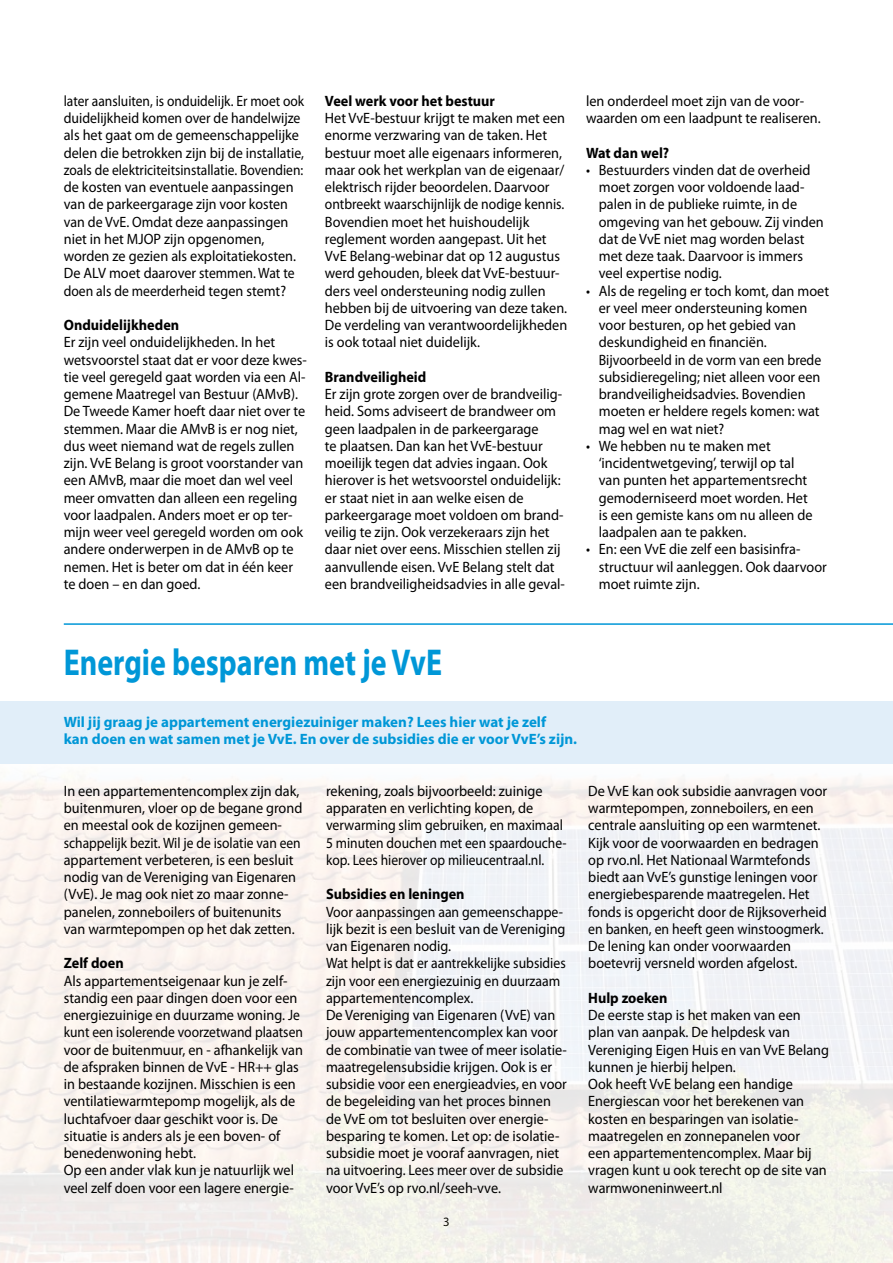
<style>
.page{position:relative;width:893px;height:1263px;background:#fff}
.page>*{position:absolute;margin:0;border:0;box-sizing:border-box;transform-origin:0 0}
.t1{font:700 37.5px "Myriad Pro";color:#0097d7;scale:.8 1}
.t2{font:15px/17.2px "Myriad Pro";color:#000;scale:.95 1}
.t3{font:15px/17.2px "Myriad Pro";color:#000;scale:.92 1}
.t4{font:15px/17.2px "Myriad Pro";color:#000;scale:.9 1}
.t5{font:700 15px/17.2px "Myriad Pro";color:#0097d7}
.t6{font:700 15px "Myriad Pro";color:#000;scale:.95 1}
.t7{font:12.75px "Myriad Pro";color:#000}
</style>
<div class="page">
<hr style="left:64px;top:623px;width:829px;height:2px;background:#0097d7">
<div style="left:0;top:701px;width:893px;height:62px;background:#e1eef9"></div>
<p class="t4" style="left:64px;top:92px;width:269px">later aansluiten, is onduidelijk. Er moet ook duidelijkheid komen over de handelwijze als het gaat om de gemeenschappelijke delen die betrokken zijn bij de installatie, zoals de elektriciteitsinstallatie. Bovendien: de kosten van eventuele aanpassingen van de parkeergarage zijn voor kosten van de VvE. Omdat deze aanpassingen niet in het MJOP zijn opgenomen, worden ze gezien als exploitatiekosten.<br>De ALV moet daarover stemmen. Wat te doen als de meerderheid tegen stemt?</p>
<p class="t6" style="left:64px;top:315px;width:123px">Onduidelijkheden</p>
<p class="t2" style="left:64px;top:333px;width:257px">Er zijn veel onduidelijkheden. In het wetsvoorstel staat dat er voor deze kwes&shy;tie veel geregeld gaat worden via een Al&shy;gemene Maatregel van Bestuur (AMvB).<br>De Tweede Kamer hoeft daar niet over te stemmen. Maar die AMvB is er nog niet, dus weet niemand wat de regels zullen zijn. VvE Belang is groot voorstander van een AMvB, maar die moet dan wel veel meer omvatten dan alleen een regeling voor laadpalen. Anders moet er op ter&shy;mijn weer veel geregeld worden om ook andere onderwerpen in de AMvB op te nemen. Het is beter om dat in één keer te doen – en dan goed.</p>
<p class="t6" style="left:325px;top:91px;width:180px">Veel werk voor het bestuur</p>
<p class="t2" style="left:325px;top:109px;width:257px">Het VvE-bestuur krijgt te maken met een enorme verzwaring van de taken. Het bestuur moet alle eigenaars informeren, maar ook het werkplan van de eigenaar/ elektrisch rijder beoordelen. Daarvoor ontbreekt waarschijnlijk de nodige kennis.<br>Bovendien moet het huishoudelijk reglement worden aangepast. Uit het VvE Belang-webinar dat op 12 augustus werd gehouden, bleek dat VvE-bestuur&shy;ders veel ondersteuning nodig zullen hebben bij de uitvoering van deze taken.<br>De verdeling van verantwoordelijkheden is ook totaal niet duidelijk.</p>
<p class="t6" style="left:325px;top:367px;width:108px">Brandveiligheid</p>
<p class="t2" style="left:325px;top:385px;width:254px">Er zijn grote zorgen over de brandveilig&shy;heid. Soms adviseert de brandweer om geen laadpalen in de parkeergarage<br>te plaatsen. Dan kan het VvE-bestuur moeilijk tegen dat advies ingaan. Ook hierover is het wetsvoorstel onduidelijk: er staat niet in aan welke eisen de parkeergarage moet voldoen om brand&shy;veilig te zijn. Ook verzekeraars zijn het daar niet over eens. Misschien stellen zij aanvullende eisen. VvE Belang stelt dat een brandveiligheidsadvies in alle geval-</p>
<p class="t2" style="left:586px;top:92px;width:249px">len onderdeel moet zijn van de voor&shy;waarden om een laadpunt te realiseren.</p>
<p class="t6" style="left:586px;top:143px;width:89px">Wat dan wel?</p>
<p class="t2" style="left:599px;top:161px;width:238px;text-indent:-13px">• Bestuurders vinden dat de overheid moet zorgen voor voldoende laad&shy;palen in de publieke ruimte, in de omgeving van het gebouw. Zij vinden dat de VvE niet mag worden belast met deze taak. Daarvoor is immers veel expertise nodig.</p>
<p class="t2" style="left:599px;top:282px;width:244px;text-indent:-13px">• Als de regeling er toch komt, dan moet er veel meer ondersteuning komen voor besturen, op het gebied van deskundigheid en financiën.<br>Bijvoorbeeld in de vorm van een brede subsidieregeling; niet alleen voor een brandveiligheidsadvies. Bovendien moeten er heldere regels komen: wat mag wel en wat niet?</p>
<p class="t2" style="left:599px;top:437px;width:227px;text-indent:-13px">• We hebben nu te maken met ‘incidentwetgeving’, terwijl op tal van punten het appartementsrecht gemoderniseerd moet worden. Het is een gemiste kans om nu alleen de laadpalen aan te pakken.</p>
<p class="t2" style="left:599px;top:540px;width:242px;text-indent:-13px">• En: een VvE die zelf een basisinfra&shy;structuur wil aanleggen. Ook daarvoor moet ruimte zijn.</p>
<h1 class="t1" style="left:64px;top:638px;width:474px">Energie besparen met je VvE</h1>
<p class="t5" style="left:64px;top:713px;width:515px">Wil jij graag je appartement energiezuiniger maken? Lees hier wat je zelf<br>kan doen en wat samen met je VvE. En over de subsidies die er voor VvE’s zijn.</p>
<p class="t2" style="left:64px;top:782px;width:253px">In een appartementencomplex zijn dak, buitenmuren, vloer op de begane grond en meestal ook de kozijnen gemeen&shy;schappelijk bezit. Wil je de isolatie van een appartement verbeteren, is een besluit nodig van de Vereniging van Eigenaren (VvE). Je mag ook niet zo maar zonne&shy;panelen, zonneboilers of buitenunits van warmtepompen op het dak zetten.</p>
<p class="t6" style="left:64px;top:953px;width:65px">Zelf doen</p>
<p class="t2" style="left:64px;top:972px;width:253px">Als appartementseigenaar kun je zelf&shy;standig een paar dingen doen voor een energiezuinige en duurzame woning. Je kunt een isolerende voorzetwand plaatsen voor de buitenmuur, en - afhankelijk van de afspraken binnen de VvE - HR++ glas in bestaande kozijnen. Misschien is een ventilatiewarmtepomp mogelijk, als de luchtafvoer daar geschikt voor is. De situatie is anders als je een boven- of benedenwoning hebt.<br>Op een ander vlak kun je natuurlijk wel veel zelf doen voor een lagere energie-</p>
<p class="t2" style="left:326px;top:782px;width:255px">rekening, zoals bijvoorbeeld: zuinige apparaten en verlichting kopen, de verwarming slim gebruiken, en maximaal 5 minuten douchen met een spaardouche&shy;kop. Lees hierover op milieucentraal.nl.</p>
<p class="t6" style="left:326px;top:884px;width:147px">Subsidies en leningen</p>
<p class="t3" style="left:326px;top:903px;width:263px">Voor aanpassingen aan gemeenschappe&shy;lijk bezit is een besluit van de Vereniging van Eigenaren nodig.<br>Wat helpt is dat er aantrekkelijke subsidies zijn voor een energiezuinig en duurzaam appartementencomplex.<br>De Vereniging van Eigenaren (VvE) van jouw appartementencomplex kan voor de combinatie van twee of meer isolatie&shy;maatregelensubsidie krijgen. Ook is er subsidie voor een energieadvies, en voor de begeleiding van het proces binnen de VvE om tot besluiten over energie&shy;besparing te komen. Let op: de isolatie&shy;subsidie moet je vooraf aanvragen, niet na uitvoering. Lees meer over de subsidie voor VvE’s op rvo.nl/seeh-vve.</p>
<p class="t7" style="left:443px;top:1213px;width:8px">3</p>
<p class="t2" style="left:588px;top:782px;width:253px">De VvE kan ook subsidie aanvragen voor warmtepompen, zonneboilers, en een centrale aansluiting op een warmtenet.<br>Kijk voor de voorwaarden en bedragen op rvo.nl. Het Nationaal Warmtefonds biedt aan VvE’s gunstige leningen voor energiebesparende maatregelen. Het fonds is opgericht door de Rijksoverheid en banken, en heeft geen winstoogmerk.<br>De lening kan onder voorwaarden boetevrij versneld worden afgelost.</p>
<p class="t6" style="left:588px;top:988px;width:85px">Hulp zoeken</p>
<p class="t2" style="left:588px;top:1006px;width:255px">De eerste stap is het maken van een plan van aanpak. De helpdesk van Vereniging Eigen Huis en van VvE Belang kunnen je hierbij helpen.<br>Ook heeft VvE belang een handige Energiescan voor het berekenen van kosten en besparingen van isolatie&shy;maatregelen en zonnepanelen voor<br>een appartementencomplex. Maar bij vragen kunt u ook terecht op de site van warmwoneninweert.nl</p>
</div>
